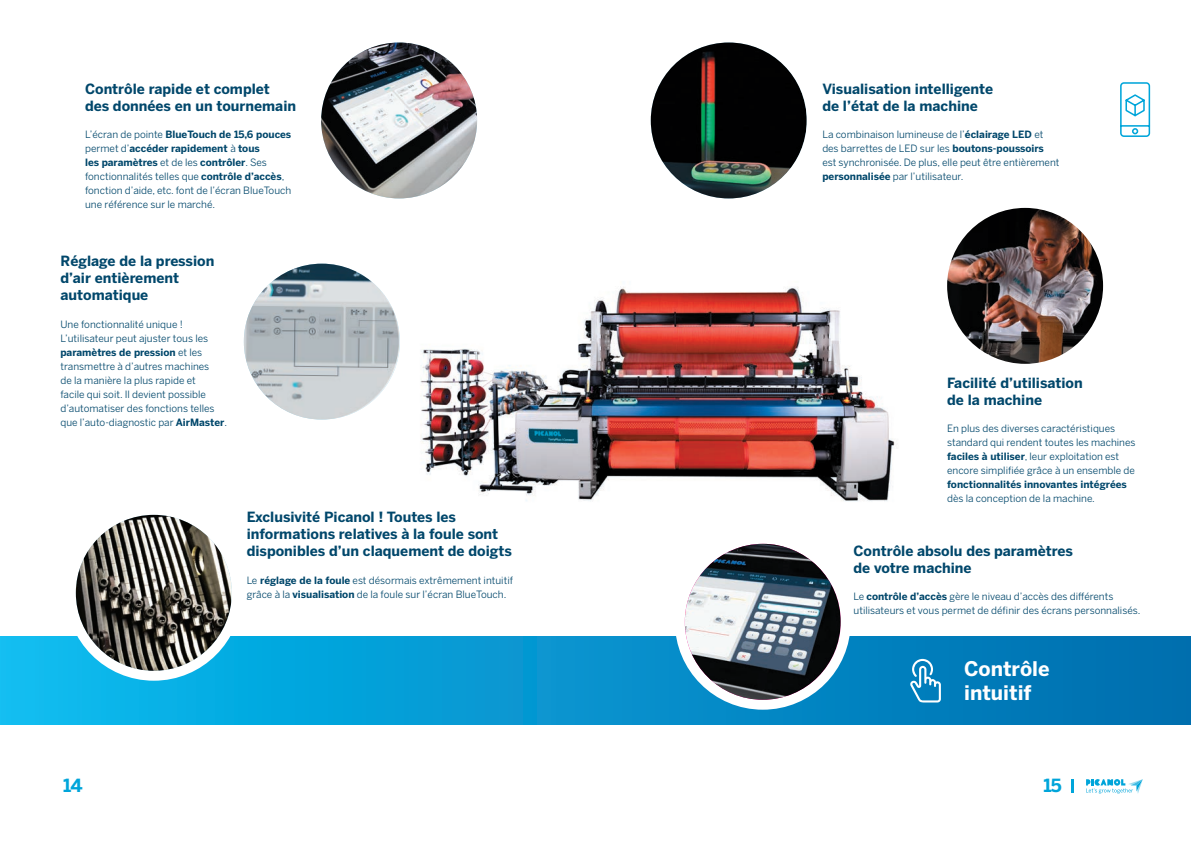
<style>
.page{position:relative;width:1191px;height:842px;background:#fff}
.page>*{position:absolute;margin:0;border:0;box-sizing:border-box;transform-origin:0 0}
.t1{font:700 20px/24px "Benton Sans";color:#fff}
.t2{font:700 18px "Benton Sans";color:#00a5da}
.t3{font:700 14px/16.8px "Benton Sans";color:#00476b}
.t4{font:10px/14px "Benton Sans";color:#00476b}
.t5{font:700 10px "Benton Sans";color:#00476b}
.s1{font-weight:700}
</style>
<div class="page">
<div style="left:0;top:637px;width:1191px;height:88px;background:linear-gradient(to right,#0bbbef,#006cad)"></div>
<svg style="left:910px;top:659px;width:31px;height:43px"></svg>
<div style="left:66px;top:505px;width:176px;height:176px;background:#fff;border-radius:50%"></div>
<div style="left:675px;top:534px;width:175px;height:176px;background:#fff;border-radius:50%"></div>
<img style="left:411px;top:197px;width:484px;height:354px">
<img style="left:321px;top:43px;width:156px;height:155px;border-radius:78px">
<img style="left:244px;top:264px;width:156px;height:156px;border-radius:78px">
<img style="left:76px;top:515px;width:156px;height:156px;border-radius:78px">
<svg style="left:1120px;top:82px;width:30px;height:55px"></svg>
<img style="left:651px;top:43px;width:155px;height:155px;border-radius:78px">
<img style="left:947px;top:208px;width:156px;height:156px;border-radius:78px">
<img style="left:685px;top:544px;width:155px;height:156px;border-radius:78px">
<svg style="left:1086px;top:779px;width:56px;height:15px"></svg>
<svg style="left:1071px;top:779px;width:2px;height:13px"></svg>
<h3 class="t3" style="left:85px;top:81px;width:212px">Contrôle rapide et complet des données en un tournemain</h3>
<p class="t4" style="left:85px;top:128px;width:208px">L’écran de pointe <span class="s1">BlueTouch de 15,6 pouces </span>permet d’<span class="s1">accéder rapidement</span> à <span class="s1">tous<br>les paramètres</span> et de les <span class="s1">contrôler</span>. Ses fonctionnalités telles que <span class="s1">contrôle d’accès</span>, fonction d’aide, etc. font de l’écran BlueTouch une référence sur le marché.</p>
<h3 class="t3" style="left:60px;top:253px;width:155px">Réglage de la pression d’air entièrement automatique</h3>
<p class="t4" style="left:60px;top:318px;width:168px">Une fonctionnalité unique !<br>L’utilisateur peut ajuster tous les <span class="s1">paramètres de pression</span> et les transmettre à d’autres machines<br>de la manière la plus rapide et<br>facile qui soit. Il devient possible d’automatiser des fonctions telles que l’auto-diagnostic par <span class="s1">AirMaster</span>.</p>
<h3 class="t3" style="left:247px;top:509px;width:267px">Exclusivité Picanol ! Toutes les informations relatives à la foule sont disponibles d’un claquement de doigts</h3>
<p class="t4" style="left:247px;top:574px;width:268px">Le <span class="s1">réglage de la foule</span> est désormais extrêmement intuitif grâce à la <span class="s1">visualisation</span> de la foule sur l’écran BlueTouch.</p>
<h3 class="t3" style="left:822px;top:81px;width:172px">Visualisation intelligente de l’état de la machine</h3>
<p class="t4" style="left:822px;top:128px;width:239px">La combinaison lumineuse de l’<span class="s1">éclairage LED</span> et des barrettes de LED sur les <span class="s1">boutons-poussoirs </span>est synchronisée. De plus, elle peut être entièrement <span class="s1">personnalisée</span> par l’utilisateur.</p>
<h3 class="t3" style="left:947px;top:375px;width:137px">Facilité d’utilisation de la machine</h3>
<p class="t4" style="left:947px;top:422px;width:190px">En plus des diverses caractéristiques standard qui rendent toutes les machines <span class="s1">faciles à utiliser</span>, leur exploitation est encore simplifiée grâce à un ensemble de</p>
<p class="t5" style="left:947px;top:479px;width:181px">fonctionnalités innovantes intégrées</p>
<p class="t4" style="left:947px;top:492px;width:149px">dès la conception de la machine.</p>
<h3 class="t3" style="left:853px;top:543px;width:221px">Contrôle absolu des paramètres de votre machine</h3>
<p class="t4" style="left:853px;top:590px;width:288px">Le <span class="s1">contrôle d’accès</span> gère le niveau d’accès des différents utilisateurs et vous permet de définir des écrans personnalisés.</p>
<h1 class="t1" style="left:964px;top:657px;width:87px">Contrôle intuitif</h1>
<h2 class="t2" style="left:63px;top:775px;width:21px">14</h2>
<h2 class="t2" style="left:1043px;top:775px;width:20px">15</h2>
</div>
